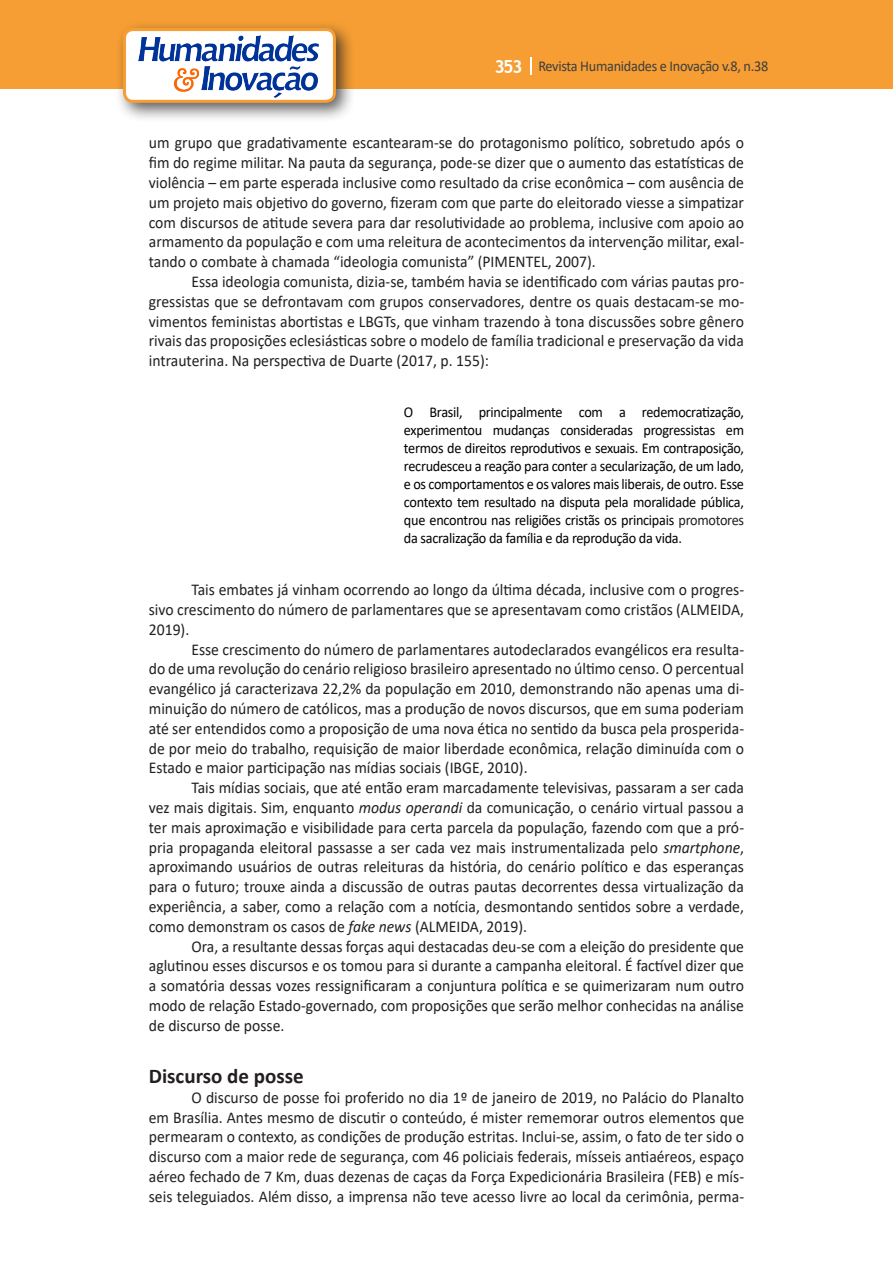
<style>
.page{position:relative;width:893px;height:1263px;background:#fff}
.page>*{position:absolute;margin:0;border:0;box-sizing:border-box;transform-origin:0 0}
.Titulo_2{font:700 21px "Calibri";color:#231f20}
.Texto{font:16.5px/19.8px "Calibri";color:#231f20;text-align:justify;scale:.95 1}
.citacao{font:15px/18px "Calibri";letter-spacing:-.02em;color:#000;text-align:justify;scale:.95 1}
.t1{font:15px "Calibri";letter-spacing:-.02em;color:#3e3e3f;scale:.95 1}
.s1{font-family:"Trebuchet MS";font-weight:700;font-size:18px;color:#fff}
.s2{color:#231f20}
.s3{font-style:italic}
</style>
<div class="page">
<div style="left:0;top:0;width:893px;height:88px;background:#f69e34"></div>
<svg style="left:530px;top:57px;width:2px;height:18px"></svg>
<div style="left:115px;top:20px;width:241px;height:103px;background:#231f20;opacity:.75"></div>
<div style="left:125px;top:30px;width:209px;height:71px;background:#fff;border-radius:9px"></div>
<img style="left:138px;top:35px;width:181px;height:62px">
<div style="left:123px;top:28px;width:213px;height:75px;border:3px solid #f69e34;border-radius:9px"></div>
<p class="t1" style="left:495px;top:56px;width:290px"><span class="s1">353</span> Revista Humanidades e Inovação v.8, n.38</p>
<p class="Texto" style="left:149px;top:133px;width:628px">um grupo que gradativamente escantearam-se do protagonismo político, sobretudo após o fim do regime militar. Na pauta da segurança, pode-se dizer que o aumento das estatísticas de violência – em parte esperada inclusive como resultado da crise econômica – com ausência de um projeto mais objetivo do governo, fizeram com que parte do eleitorado viesse a simpatizar com discursos de atitude severa para dar resolutividade ao problema, inclusive com apoio ao armamento da população e com uma releitura de acontecimentos da intervenção militar, exal&shy;tando o combate à chamada “ideologia comunista” (PIMENTEL, 2007).</p>
<p class="Texto" style="left:149px;top:271px;width:628px;text-indent:43px">Essa ideologia comunista, dizia-se, também havia se identificado com várias pautas pro&shy;gressistas que se defrontavam com grupos conservadores, dentre os quais destacam-se mo&shy;vimentos feministas abortistas e LBGTs, que vinham trazendo à tona discussões sobre gênero rivais das proposições eclesiásticas sobre o modelo de família tradicional e preservação da vida intrauterina. Na perspectiva de Duarte (2017, p. 155):</p>
<p class="citacao" style="left:404px;top:402px;width:360px">O Brasil, principalmente com a redemocratização, experimentou mudanças consideradas progressistas em termos de direitos reprodutivos e sexuais. Em contraposição, recrudesceu a reação para conter <span class="s2">a</span> secularização, de um lado, e os comportamentos e os valores mais liberais, de outro. Esse contexto tem resultado na disputa pela moralidade pública, que encontrou nas religiões cristãs os principais <span class="s2">promotores </span>da sacralização da família e da reprodução da vida.</p>
<p class="Texto" style="left:149px;top:579px;width:628px;text-indent:43px">Tais embates já vinham ocorrendo ao longo da última década, inclusive com o progres&shy;sivo crescimento do número de parlamentares que se apresentavam como cristãos (ALMEIDA, 2019).</p>
<p class="Texto" style="left:149px;top:639px;width:628px;text-indent:43px">Esse crescimento do número de parlamentares autodeclarados evangélicos era resulta&shy;do de uma revolução do cenário religioso brasileiro apresentado no último censo. O percentual evangélico já caracterizava 22,2% da população em 2010, demonstrando não apenas uma di&shy;minuição do número de católicos, mas a produção de novos discursos, que em suma poderiam até ser entendidos como a proposição de uma nova ética no sentido da busca pela prosperida&shy;de por meio do trabalho, requisição de maior liberdade econômica, relação diminuída com o Estado e maior participação nas mídias sociais (IBGE, 2010).</p>
<p class="Texto" style="left:149px;top:777px;width:628px;text-indent:43px">Tais mídias sociais, que até então eram marcadamente televisivas, passaram a ser cada vez mais digitais. Sim, enquanto <span class="s3">modus operandi</span> da comunicação, o cenário virtual passou a ter mais aproximação e visibilidade para certa parcela da população, fazendo com que a pró&shy;pria propaganda eleitoral passasse a ser cada vez mais instrumentalizada pelo <span class="s3">smartphone</span>, aproximando usuários de outras releituras da história, do cenário político e das esperanças para o futuro; trouxe ainda a discussão de outras pautas decorrentes dessa virtualização da experiência, a saber, como a relação com a notícia, desmontando sentidos sobre a verdade, como demonstram os casos de <span class="s3">fake news</span> (ALMEIDA, 2019).</p>
<p class="Texto" style="left:149px;top:936px;width:628px;text-indent:43px">Ora, a resultante dessas forças aqui destacadas deu-se com a eleição do presidente que aglutinou esses discursos e os tomou para si durante a campanha eleitoral. É factível dizer que a somatória dessas vozes ressignificaram a conjuntura política e se quimerizaram num outro modo de relação Estado-governado, com proposições que serão melhor conhecidas na análise de discurso de posse.</p>
<p class="Titulo_2" style="left:149px;top:1061px;width:156px">Discurso de posse</p>
<p class="Texto" style="left:149px;top:1087px;width:628px;text-indent:43px">O discurso de posse foi proferido no dia 1º de janeiro de 2019, no Palácio do Planalto em Brasília. Antes mesmo de discutir o conteúdo, é mister rememorar outros elementos que permearam o contexto, as condições de produção estritas. Inclui-se, assim, o fato de ter sido o discurso com a maior rede de segurança, com 46 policiais federais, mísseis antiaéreos, espaço aéreo fechado de 7 Km, duas dezenas de caças da Força Expedicionária Brasileira (FEB) e mís&shy;seis teleguiados. Além disso, a imprensa não teve acesso livre ao local da cerimônia, perma-</p>
</div>
